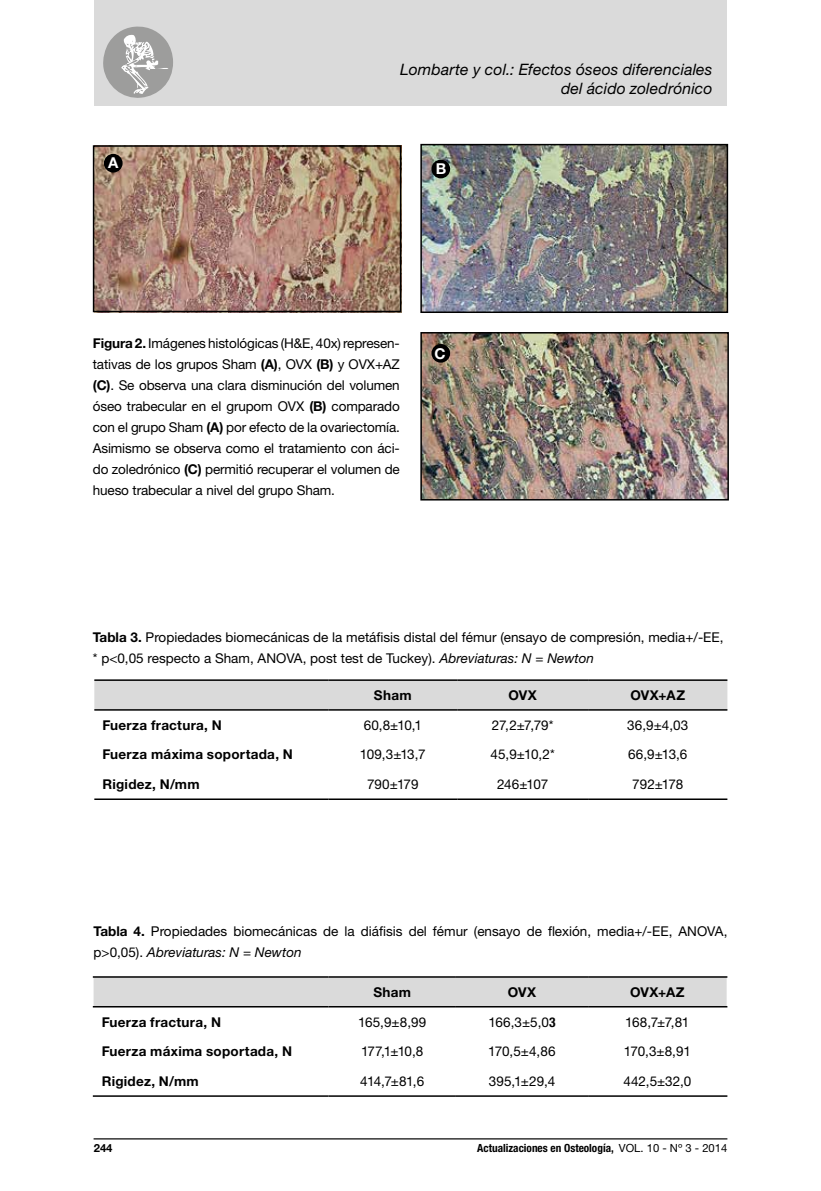
<style>
.page{position:relative;width:821px;height:1191px;background:#fff}
.page>*{position:absolute;margin:0;border:0;box-sizing:border-box;transform-origin:0 0}
.t1{font:italic 15.75px/18.9px "Helvetica Neue LT Std";letter-spacing:.005em;color:#000;text-align:right}
.t2{font:700 15px "Helvetica Neue LT Std";color:#fff}
.t3{font:13.5px/21px "Helvetica Neue LT Std";color:#000}
.t4{font:700 13.5px "Helvetica Neue LT Std";letter-spacing:.02em;color:#000}
.t5{font:700 condensed 11.25px "Helvetica Neue LT Std";color:#000}
.t6{font:700 11.25px "Helvetica Neue LT Std";color:#000}
.s1{font-weight:700}
.s2{font-style:italic}
.s3{font-weight:700;font-stretch:condensed}
.s4{font-weight:400;font-stretch:normal}
</style>
<div class="page">
<div style="left:94px;top:0;width:632px;height:106px;background:#dadada"></div>
<svg style="left:103px;top:27px;width:70px;height:71px"></svg>
<hr style="left:94px;top:1138px;width:633px;height:1px;background:#000">
<div style="left:94px;top:681px;width:633px;height:28px;background:#dadada"></div>
<hr style="left:94px;top:679px;width:234px;height:2px;background:#000">
<hr style="left:328px;top:679px;width:129px;height:2px;background:#000">
<hr style="left:457px;top:679px;width:131px;height:2px;background:#000">
<hr style="left:588px;top:679px;width:139px;height:2px;background:#000">
<hr style="left:94px;top:709px;width:234px;height:1px;background:#000">
<hr style="left:328px;top:709px;width:129px;height:1px;background:#000">
<hr style="left:457px;top:709px;width:131px;height:1px;background:#000">
<hr style="left:588px;top:709px;width:139px;height:1px;background:#000">
<hr style="left:94px;top:798px;width:234px;height:2px;background:#000">
<hr style="left:328px;top:798px;width:129px;height:2px;background:#000">
<hr style="left:457px;top:798px;width:131px;height:2px;background:#000">
<hr style="left:588px;top:798px;width:139px;height:2px;background:#000">
<div style="left:94px;top:977px;width:632px;height:29px;background:#dadada"></div>
<hr style="left:93px;top:976px;width:235px;height:1px;background:#000">
<hr style="left:328px;top:976px;width:128px;height:1px;background:#000">
<hr style="left:456px;top:976px;width:132px;height:1px;background:#000">
<hr style="left:588px;top:976px;width:139px;height:1px;background:#000">
<hr style="left:93px;top:1006px;width:235px;height:1px;background:#000">
<hr style="left:328px;top:1006px;width:128px;height:1px;background:#000">
<hr style="left:456px;top:1006px;width:132px;height:1px;background:#000">
<hr style="left:588px;top:1006px;width:139px;height:1px;background:#000">
<hr style="left:93px;top:1095px;width:235px;height:1px;background:#000">
<hr style="left:328px;top:1095px;width:128px;height:1px;background:#000">
<hr style="left:456px;top:1095px;width:132px;height:1px;background:#000">
<hr style="left:588px;top:1095px;width:139px;height:1px;background:#000">
<img style="left:96px;top:148px;width:302px;height:161px">
<img style="left:423px;top:147px;width:302px;height:163px">
<img style="left:423px;top:335px;width:303px;height:162px">
<div style="left:104px;top:154px;width:19px;height:19px;background:#000;border-radius:50%"></div>
<div style="left:431px;top:160px;width:19px;height:18px;background:#000;border-radius:50%"></div>
<div style="left:431px;top:344px;width:19px;height:19px;background:#000;border-radius:50%"></div>
<div style="left:93px;top:145px;width:308px;height:167px;border:2px solid #000"></div>
<div style="left:420px;top:144px;width:308px;height:169px;border:2px solid #000"></div>
<div style="left:420px;top:332px;width:309px;height:168px;border:2px solid #000"></div>
<p class="t2" style="left:108px;top:153px;width:12px">A</p>
<p class="t1" style="left:400px;top:60px;width:314px">Lombarte y col.: Efectos óseos diferenciales del ácido zoledrónico</p>
<p class="t2" style="left:436px;top:160px;width:12px">B</p>
<p class="t3" style="left:93px;top:333px;width:308px;text-align:justify"><span class="s1">Figura 2.</span> Imágenes histológicas (H&amp;E, 40x) represen&shy;tativas de los grupos Sham <span class="s1">(A)</span>, OVX <span class="s1">(B)</span> y OVX+AZ <span class="s1">(C)</span>. Se observa una clara disminución del volumen óseo trabecular en el grupom OVX <span class="s1">(B)</span> comparado con el grupo Sham <span class="s1">(A)</span> por efecto de la ovariectomía.<br>Asimismo se observa como el tratamiento con áci&shy;do zoledrónico <span class="s1">(C)</span> permitió recuperar el volumen de hueso trabecular a nivel del grupo Sham.</p>
<p class="t2" style="left:434px;top:344px;width:13px">C</p>
<p class="t3" style="left:93px;top:627px;width:632px"><span class="s1">Tabla 3.</span> Propiedades biomecánicas de la metáfisis distal del fémur (ensayo de compresión, media+/-EE, * p&lt;0,05 respecto a Sham, ANOVA, post test de Tuckey). <span class="s2">Abreviaturas: N = Newton</span></p>
<p class="t4" style="left:374px;top:686px;width:39px">Sham</p>
<p class="t4" style="left:508px;top:686px;width:30px">OVX</p>
<p class="t4" style="left:630px;top:686px;width:56px">OVX+AZ</p>
<p class="t4" style="left:102px;top:717px;width:121px">Fuerza fractura, N</p>
<p class="t3" style="left:364px;top:714px;width:60px">60,8±10,1</p>
<p class="t3" style="left:492px;top:714px;width:63px">27,2±7,79*</p>
<p class="t3" style="left:627px;top:714px;width:63px">36,9±4,03</p>
<p class="t4" style="left:102px;top:746px;width:192px">Fuerza máxima soportada, N</p>
<p class="t3" style="left:360px;top:744px;width:67px">109,3±13,7</p>
<p class="t3" style="left:490px;top:744px;width:66px">45,9±10,2*</p>
<p class="t3" style="left:628px;top:744px;width:61px">66,9±13,6</p>
<p class="t4" style="left:102px;top:775px;width:99px">Rigidez, N/mm</p>
<p class="t3" style="left:367px;top:773px;width:53px">790±179</p>
<p class="t3" style="left:497px;top:773px;width:53px">246±107</p>
<p class="t3" style="left:632px;top:773px;width:52px">792±178</p>
<p class="t3" style="left:94px;top:921px;width:635px"><span class="s1">Tabla 4.</span> Propiedades biomecánicas de la diáfisis del fémur (ensayo de flexión, media+/-EE, ANOVA, p&gt;0,05). <span class="s2">Abreviaturas: N = Newton</span></p>
<p class="t4" style="left:373px;top:983px;width:39px">Sham</p>
<p class="t4" style="left:508px;top:983px;width:30px">OVX</p>
<p class="t4" style="left:630px;top:983px;width:56px">OVX+AZ</p>
<p class="t4" style="left:102px;top:1013px;width:121px">Fuerza fractura, N</p>
<p class="t3" style="left:358px;top:1011px;width:70px">165,9±8,99</p>
<p class="t3" style="left:488px;top:1011px;width:69px">166,3±5,0<span class="s3">3</span></p>
<p class="t3" style="left:625px;top:1011px;width:66px">168,7±7,81</p>
<p class="t4" style="left:102px;top:1042px;width:192px">Fuerza máxima soportada, N</p>
<p class="t3" style="left:361px;top:1040px;width:64px">177,1±10,8</p>
<p class="t3" style="left:488px;top:1040px;width:69px">170,5±4,86</p>
<p class="t3" style="left:624px;top:1040px;width:68px">170,3±8,91</p>
<p class="t4" style="left:102px;top:1072px;width:99px">Rigidez, N/mm</p>
<p class="t3" style="left:360px;top:1070px;width:65px">414,7±81,6</p>
<p class="t3" style="left:488px;top:1070px;width:68px">395,1±29,4</p>
<p class="t3" style="left:623px;top:1070px;width:69px">442,5±32,0</p>
<p class="t6" style="left:94px;top:1141px;width:20px">244</p>
<p class="t5" style="left:477px;top:1141px;width:252px">Actualizaciones en Osteología, <span class="s4">VOL. 10 - Nº 3 - 2014</span></p>
</div>
